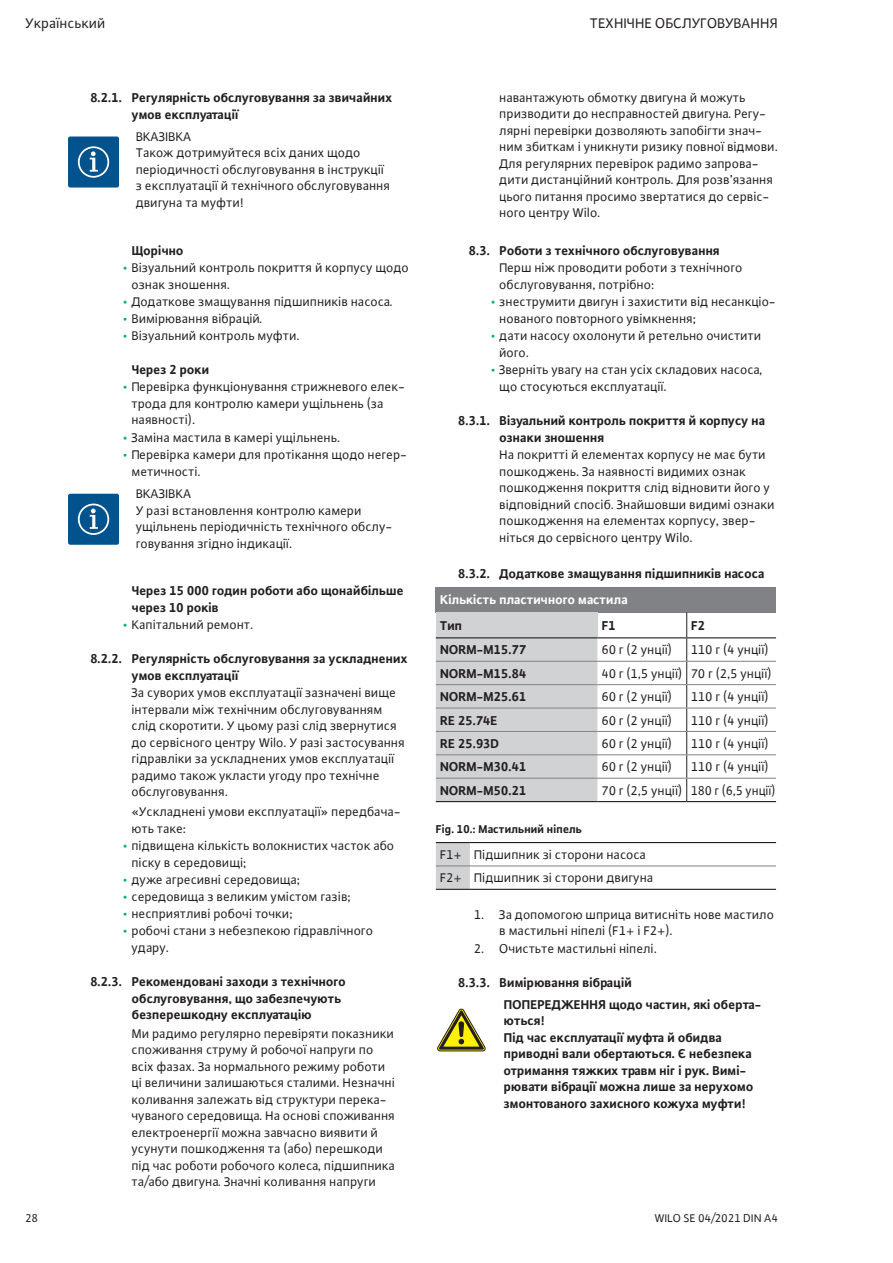
<style>
.page{position:relative;width:893px;height:1263px;background:#fff}
.page>*{position:absolute;margin:0;border:0;box-sizing:border-box;transform-origin:0 0}
.t1{font:15px "WILO Plus Global";color:#231f20}
.t2{font:13.5px/16.5px "WILO Plus Global";color:#231f20}
.t3{font:700 13.5px/16.5px "WILO Plus Global";color:#231f20}
.t4{font:700 13.5px "WILO Plus Global";color:#fff}
.t5{font:700 12px "WILO Plus Global";color:#231f20}
.t6{font:12px "WILO Plus Global";color:#231f20}
.s1{color:#0a8}
</style>
<div class="page">
<div style="left:436px;top:587px;width:340px;height:25px;background:#808285"></div>
<div style="left:436px;top:612px;width:161px;height:26px;background:#d1d2d4"></div>
<div style="left:436px;top:638px;width:161px;height:163px;background:#d1d2d4"></div>
<hr style="left:436px;top:661px;width:161px;height:1px;background:#808285">
<hr style="left:436px;top:684px;width:161px;height:1px;background:#808285">
<hr style="left:436px;top:708px;width:161px;height:1px;background:#808285">
<hr style="left:436px;top:731px;width:161px;height:1px;background:#808285">
<hr style="left:436px;top:754px;width:161px;height:1px;background:#808285">
<hr style="left:436px;top:778px;width:161px;height:1px;background:#808285">
<hr style="left:436px;top:801px;width:161px;height:1px;background:#231f20">
<hr style="left:436px;top:637px;width:161px;height:1px;background:#231f20">
<hr style="left:597px;top:637px;width:90px;height:1px;background:#231f20">
<hr style="left:687px;top:637px;width:89px;height:1px;background:#231f20">
<svg style="left:686px;top:612px;width:1px;height:189px"></svg>
<hr style="left:597px;top:661px;width:90px;height:1px;background:#808285">
<hr style="left:687px;top:661px;width:89px;height:1px;background:#808285">
<hr style="left:597px;top:684px;width:90px;height:1px;background:#808285">
<hr style="left:687px;top:684px;width:89px;height:1px;background:#808285">
<hr style="left:597px;top:708px;width:90px;height:1px;background:#808285">
<hr style="left:687px;top:708px;width:89px;height:1px;background:#808285">
<hr style="left:597px;top:731px;width:90px;height:1px;background:#808285">
<hr style="left:687px;top:731px;width:89px;height:1px;background:#808285">
<hr style="left:597px;top:754px;width:90px;height:1px;background:#808285">
<hr style="left:687px;top:754px;width:89px;height:1px;background:#808285">
<hr style="left:597px;top:778px;width:90px;height:1px;background:#808285">
<hr style="left:687px;top:778px;width:89px;height:1px;background:#808285">
<hr style="left:597px;top:801px;width:90px;height:1px;background:#231f20">
<hr style="left:687px;top:801px;width:89px;height:1px;background:#231f20">
<div style="left:436px;top:843px;width:34px;height:46px;background:#d1d2d4"></div>
<hr style="left:436px;top:842px;width:34px;height:1px;background:#231f20">
<hr style="left:470px;top:842px;width:306px;height:1px;background:#231f20">
<hr style="left:436px;top:889px;width:34px;height:1px;background:#231f20">
<hr style="left:470px;top:889px;width:306px;height:1px;background:#231f20">
<hr style="left:436px;top:865px;width:34px;height:1px;background:#808285">
<hr style="left:470px;top:865px;width:306px;height:1px;background:#808285">
<svg style="left:68px;top:137px;width:51px;height:51px;background:#1a6497"></svg>
<svg style="left:68px;top:494px;width:51px;height:51px;background:#196397"></svg>
<svg style="left:437px;top:1009px;width:48px;height:42px"></svg>
<p class="t1" style="left:26px;top:14px;width:82px">Український</p>
<p class="t1" style="left:590px;top:14px;width:189px">ТЕХНІЧНЕ ОБСЛУГОВУВАННЯ</p>
<p class="t3" style="left:132px;top:89px;width:262px;text-indent:-41px">8.2.1. Регулярність обслуговування за звичайних умов експлуатації</p>
<p class="t2" style="left:136px;top:128px;width:256px">ВКАЗІВКА<br>Також дотримуйтеся всіх даних щодо періодичності обслуговування в інструкції з експлуатації й технічного обслуговування двигуна та муфти!</p>
<p class="t3" style="left:132px;top:242px;width:53px">Щорічно</p>
<p class="t2" style="left:132px;top:259px;width:279px;text-indent:-9px"><span class="s1">•</span> Візуальний контроль покриття й корпусу щодо ознак зношення.</p>
<p class="t2" style="left:123px;top:293px;width:271px"><span class="s1">•</span> Додаткове змащування підшипників насоса.</p>
<p class="t2" style="left:123px;top:310px;width:141px"><span class="s1">•</span> Вимірювання вібрацій.</p>
<p class="t2" style="left:123px;top:327px;width:178px"><span class="s1">•</span> Візуальний контроль муфти.</p>
<p class="t3" style="left:132px;top:361px;width:79px">Через 2 роки</p>
<p class="t2" style="left:132px;top:378px;width:275px;text-indent:-9px"><span class="s1">•</span> Перевірка функціонування стрижневого елек&shy;трода для контролю камери ущільнень (за наявності).</p>
<p class="t2" style="left:123px;top:429px;width:219px"><span class="s1">•</span> Заміна мастила в камері ущільнень.</p>
<p class="t2" style="left:132px;top:446px;width:277px;text-indent:-9px"><span class="s1">•</span> Перевірка камери для протікання щодо негер&shy;метичності.</p>
<p class="t2" style="left:136px;top:485px;width:258px">ВКАЗІВКА<br>У разі встановлення контролю камери ущільнень періодичність технічного обслу&shy;говування згідно індикації.</p>
<p class="t3" style="left:132px;top:582px;width:273px">Через 15 000 годин роботи або щонайбільше через 10 років</p>
<p class="t2" style="left:123px;top:616px;width:132px"><span class="s1">•</span> Капітальний ремонт.</p>
<p class="t3" style="left:132px;top:650px;width:277px;text-indent:-41px">8.2.2. Регулярність обслуговування за ускладнених умов експлуатації</p>
<p class="t2" style="left:132px;top:684px;width:275px">За суворих умов експлуатації зазначені вище інтервали між технічним обслуговуванням слід скоротити. У цьому разі слід звернутися до сервісного центру Wilo. У разі застосування гідравліки за ускладнених умов експлуатації радимо також укласти угоду про технічне обслуговування.</p>
<p class="t2" style="left:132px;top:803px;width:271px">«Ускладнені умови експлуатації» передбача&shy;ють таке:</p>
<p class="t2" style="left:132px;top:837px;width:264px;text-indent:-9px"><span class="s1">•</span> підвищена кількість волокнистих часток або піску в середовищі;</p>
<p class="t2" style="left:123px;top:871px;width:179px"><span class="s1">•</span> дуже агресивні середовища;</p>
<p class="t2" style="left:123px;top:888px;width:229px"><span class="s1">•</span> середовища з великим умістом газів;</p>
<p class="t2" style="left:123px;top:905px;width:171px"><span class="s1">•</span> несприятливі робочі точки;</p>
<p class="t2" style="left:132px;top:922px;width:243px;text-indent:-9px"><span class="s1">•</span> робочі стани з небезпекою гідравлічного удару.</p>
<p class="t3" style="left:132px;top:973px;width:216px;text-indent:-41px">8.2.3. Рекомендовані заходи з технічного обслуговування, що забезпечують безперешкодну експлуатацію</p>
<p class="t2" style="left:132px;top:1024px;width:265px">Ми радимо регулярно перевіряти показники споживання струму й робочої напруги по всіх фазах. За нормального режиму роботи ці величини залишаються сталими. Незначні коливання залежать від структури перека&shy;чуваного середовища. На основі споживання електроенергії можна завчасно виявити й усунути пошкодження та (або) перешкоди під час роботи робочого колеса, підшипника та/або двигуна. Значні коливання напруги</p>
<p class="t2" style="left:500px;top:89px;width:280px">навантажують обмотку двигуна й можуть призводити до несправностей двигуна. Регу&shy;лярні перевірки дозволяють запобігти знач&shy;ним збиткам і уникнути ризику повної відмови.<br>Для регулярних перевірок радимо запрова&shy;дити дистанційний контроль. Для розв’язання цього питання просимо звертатися до сервіс&shy;ного центру Wilo.</p>
<p class="t3" style="left:469px;top:242px;width:253px">8.3. Роботи з технічного обслуговування</p>
<p class="t2" style="left:500px;top:259px;width:245px">Перш ніж проводити роботи з технічного обслуговування, потрібно:</p>
<p class="t2" style="left:500px;top:293px;width:278px;text-indent:-9px"><span class="s1">•</span> знеструмити двигун і захистити від несанкціо&shy;нованого повторного увімкнення;</p>
<p class="t2" style="left:500px;top:327px;width:263px;text-indent:-9px"><span class="s1">•</span> дати насосу охолонути й ретельно очистити його.</p>
<p class="t2" style="left:500px;top:361px;width:264px;text-indent:-9px"><span class="s1">•</span> Зверніть увагу на стан усіх складових насоса, що стосуються експлуатації.</p>
<p class="t3" style="left:500px;top:412px;width:267px;text-indent:-41px">8.3.1. Візуальний контроль покриття й корпусу на ознаки зношення</p>
<p class="t2" style="left:500px;top:446px;width:277px">На покритті й елементах корпусу не має бути пошкоджень. За наявності видимих ознак пошкодження покриття слід відновити його у відповідний спосіб. Знайшовши видимі ознаки пошкодження на елементах корпусу, звер&shy;ніться до сервісного центру Wilo.</p>
<p class="t3" style="left:458px;top:565px;width:308px">8.3.2. Додаткове змащування підшипників насоса</p>
<p class="t4" style="left:440px;top:592px;width:189px">Кількість пластичного мастила</p>
<p class="t3" style="left:440px;top:617px;width:24px">Тип</p>
<p class="t3" style="left:602px;top:617px;width:16px">F1</p>
<p class="t3" style="left:691px;top:617px;width:16px">F2</p>
<p class="t3" style="left:440px;top:641px;width:88px">NORM-M15.77</p>
<p class="t2" style="left:602px;top:641px;width:72px">60 г (2 унції)</p>
<p class="t2" style="left:691px;top:641px;width:79px">110 г (4 унції)</p>
<p class="t3" style="left:440px;top:665px;width:88px">NORM-M15.84</p>
<p class="t2" style="left:602px;top:665px;width:172px">40 г (1,5 унції) 70 г (2,5 унції)</p>
<p class="t3" style="left:440px;top:688px;width:88px">NORM-M25.61</p>
<p class="t2" style="left:602px;top:688px;width:72px">60 г (2 унції)</p>
<p class="t2" style="left:691px;top:688px;width:79px">110 г (4 унції)</p>
<p class="t3" style="left:440px;top:712px;width:59px">RE 25.74E</p>
<p class="t2" style="left:602px;top:712px;width:72px">60 г (2 унції)</p>
<p class="t2" style="left:691px;top:712px;width:79px">110 г (4 унції)</p>
<p class="t3" style="left:440px;top:735px;width:61px">RE 25.93D</p>
<p class="t2" style="left:602px;top:735px;width:72px">60 г (2 унції)</p>
<p class="t2" style="left:691px;top:735px;width:79px">110 г (4 унції)</p>
<p class="t3" style="left:440px;top:758px;width:88px">NORM-M30.41</p>
<p class="t2" style="left:602px;top:758px;width:72px">60 г (2 унції)</p>
<p class="t2" style="left:691px;top:758px;width:79px">110 г (4 унції)</p>
<p class="t3" style="left:440px;top:782px;width:88px">NORM-M50.21</p>
<p class="t2" style="left:602px;top:782px;width:176px">70 г (2,5 унції) 180 г (6,5 унції)</p>
<p class="t5" style="left:436px;top:822px;width:148px">Fig. 10.: Мастильний ніпель</p>
<p class="t2" style="left:440px;top:843px;width:215px;line-height:23.4px">F1+ Підшипник зі сторони насоса<br>F2+ Підшипник зі сторони двигуна</p>
<p class="t2" style="left:500px;top:906px;width:276px;text-indent:-26px">1. За допомогою шприца витисніть нове мастило в мастильні ніпелі (F1+ і F2+).</p>
<p class="t2" style="left:474px;top:940px;width:185px">2. Очистьте мастильні ніпелі.</p>
<p class="t3" style="left:504px;top:971px;width:259px;line-height:22.4px;text-indent:-46px">8.3.3. Вимірювання вібрацій<br>ПОПЕРЕДЖЕННЯ щодо частин, які оберта-</p>
<p class="t3" style="left:504px;top:1012px;width:251px">ються!<br>Під час експлуатації муфта й обидва приводні вали обертаються. Є небезпека отримання тяжких травм ніг і рук. Вимі&shy;рювати вібрації можна лише за нерухомо змонтованого захисного кожуха муфти!</p>
<p class="t6" style="left:26px;top:1211px;width:14px">28</p>
<p class="t6" style="left:655px;top:1211px;width:125px">WILO SE 04/2021 DIN A4</p>
</div>
